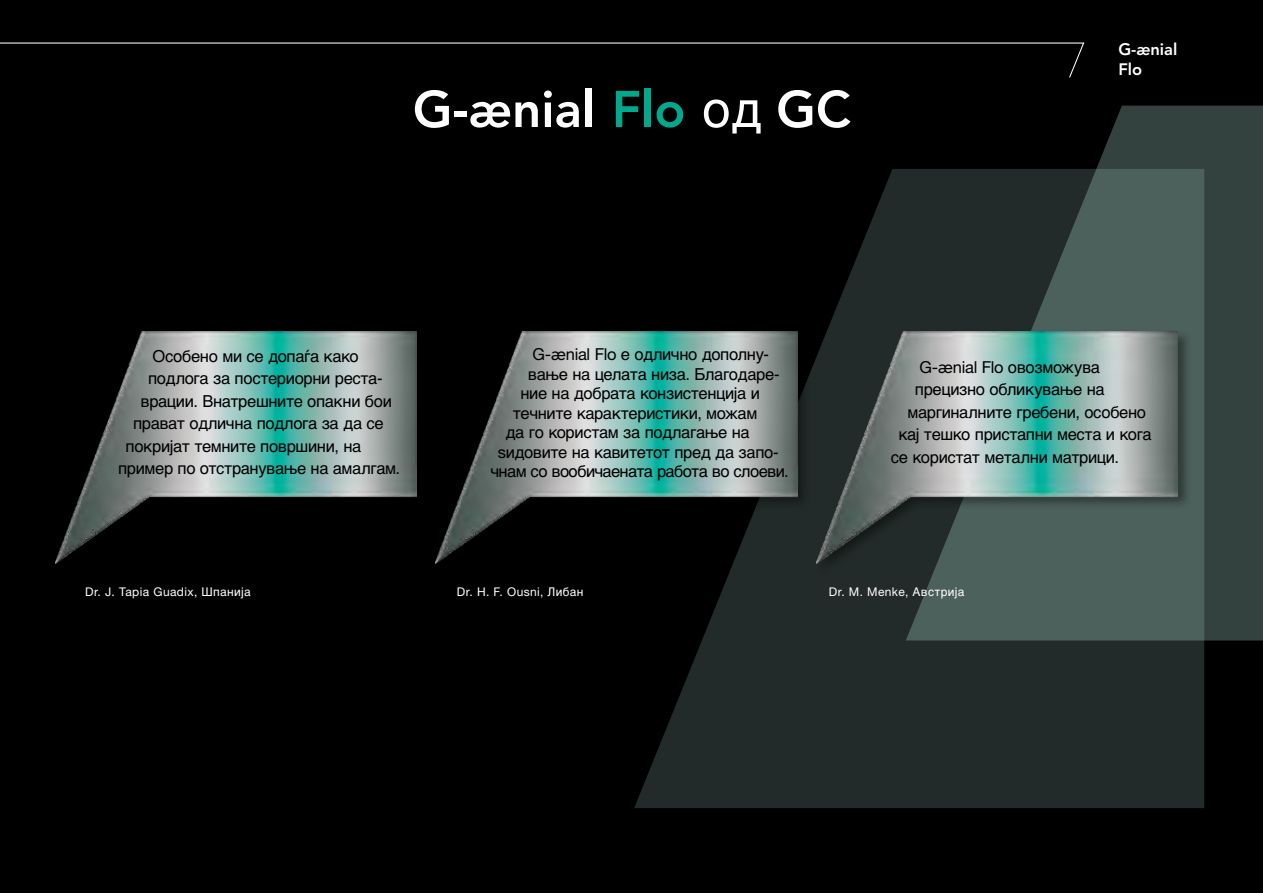
<style>
.page{position:relative;width:1263px;height:893px;background:#000}
.page>*{position:absolute;margin:0;border:0;box-sizing:border-box;transform-origin:0 0}
.t1{font:800 51px "Avenir";color:#fff}
.t2{font:16.5px "Helvetica Cyrillic Upright";letter-spacing:-.025em;color:#000}
.t3{font:800 16.5px/19.8px "Avenir";color:#fff}
.t4{font:12px "Helvetica Neue X";letter-spacing:.035em;color:#fff}
.s1{color:#00a88e}
.s2{font-family:"Helvetica Cyrillic Upright";font-weight:400}
.s3{font-family:"Helvetica Neue X"}
.s4{font-family:"Avenir";font-size:18px}
.s5{font-family:"Helvetica Cyrillic Upright"}
</style>
<div class="page">
<svg style="left:634px;top:169px;width:570px;height:639px;fill:#222b29"></svg>
<svg style="left:906px;top:106px;width:357px;height:534px;background:#33403e"></svg>
<img style="left:55px;top:332px;width:361px;height:231px">
<div style="left:434px;top:329px;width:378px;height:247px;background:#000;opacity:.4"></div>
<img style="left:436px;top:332px;width:361px;height:231px">
<div style="left:815px;top:329px;width:377px;height:247px;background:#000;opacity:.4"></div>
<img style="left:816px;top:332px;width:362px;height:231px">
<svg style="left:0;top:42px;width:1085px;height:36px"></svg>
<h1 class="t1" style="left:413px;top:79px;width:439px">G-≥nial <span class="s1">Flo</span> <span class="s2">od</span> GC</h1>
<p class="t3" style="left:1118px;top:40px;width:61px">G-≥nial<br>Flo</p>
<p class="t2" style="left:153px;top:347px;width:207px">Osobeno mi se dopaya kako</p>
<p class="t2" style="left:148px;top:369px;width:236px">podloga za posteriorni resta-</p>
<p class="t2" style="left:141px;top:392px;width:253px">vracii. Vnatreπnite opakni boi</p>
<p class="t2" style="left:133px;top:414px;width:252px">pravat odliüna podloga za da se</p>
<p class="t2" style="left:126px;top:437px;width:237px">pokrijat temnite povrπini, na</p>
<p class="t2" style="left:118px;top:459px;width:283px">primer po otstranuvawe na amalgam.</p>
<p class="t2" style="left:532px;top:345px;width:238px"><span class="s3">G-</span><span class="s4">≥</span><span class="s3">nial Flo</span> e odliüno dopolnu-</p>
<p class="t2" style="left:528px;top:365px;width:253px">vawe na celata niza. Blagodare-</p>
<p class="t2" style="left:520px;top:384px;width:241px">nie na dobrata konzistencija i</p>
<p class="t2" style="left:513px;top:404px;width:246px">teünite karakteristiki, moæam</p>
<p class="t2" style="left:505px;top:423px;width:246px">da go koristam za podlagawe na</p>
<p class="t2" style="left:498px;top:443px;width:282px"><span class="s3">s</span>idovite na kavitetot pred da zapo-</p>
<p class="t2" style="left:490px;top:462px;width:300px">ünam so voobiüaenata rabota vo sloevi.</p>
<p class="t2" style="left:919px;top:358px;width:182px"><span class="s3">G-</span><span class="s4">≥</span><span class="s3">nial Flo</span> ovozmoæuva</p>
<p class="t2" style="left:915px;top:380px;width:191px">precizno oblikuvawe na</p>
<p class="t2" style="left:907px;top:403px;width:240px">marginalnite grebeni, osobeno</p>
<p class="t2" style="left:898px;top:425px;width:255px">kaj teπko pristapni mesta i koga</p>
<p class="t2" style="left:891px;top:448px;width:230px">se koristat metalni matrici.</p>
<p class="t4" style="left:85px;top:585px;width:167px">Dr. J. Tapia Guadix, <span class="s5">©panija</span></p>
<p class="t4" style="left:457px;top:585px;width:128px">Dr. H. F. Ousni, <span class="s5">Liban</span></p>
<p class="t4" style="left:829px;top:585px;width:137px">Dr. M. Menke, <span class="s5">Avstrija</span></p>
</div>
